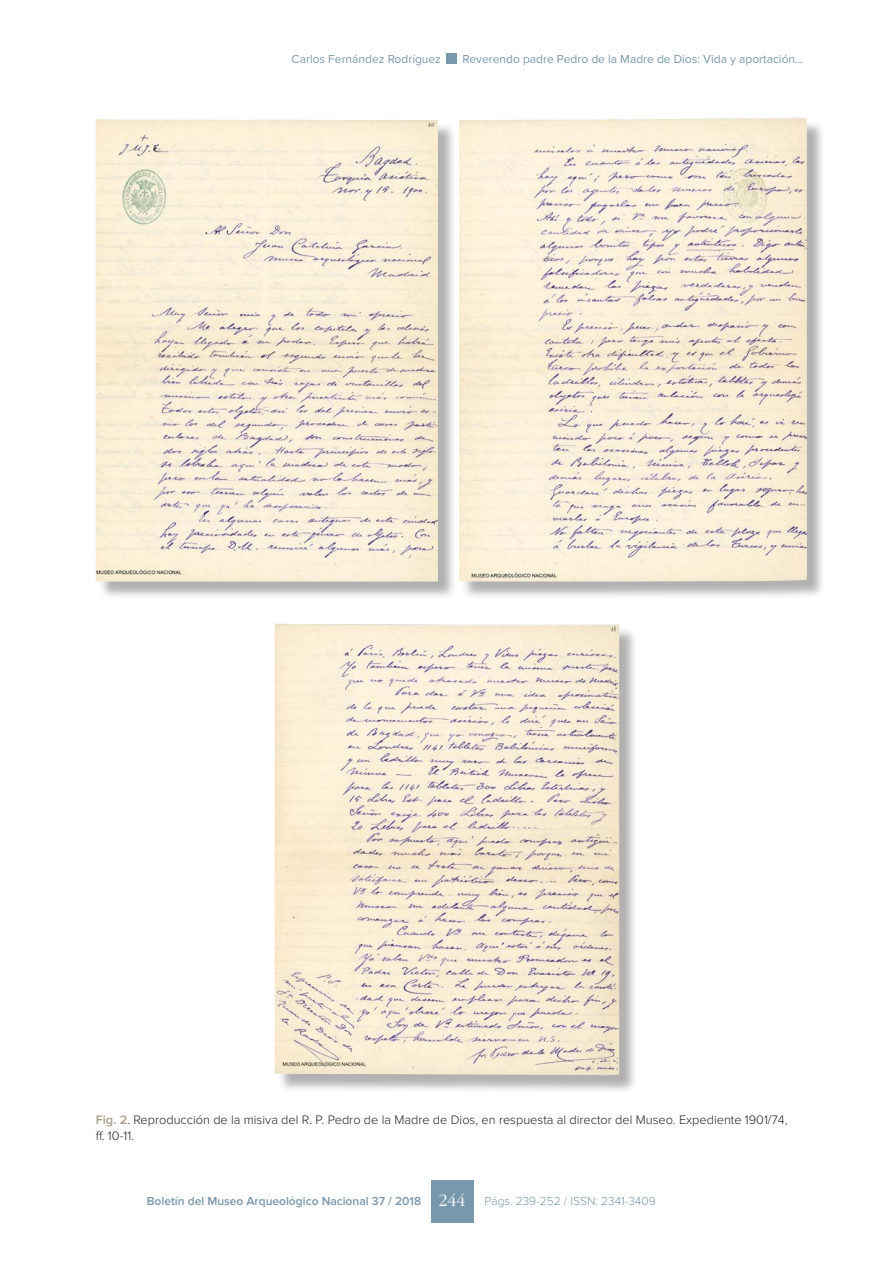
<style>
.page{position:relative;width:893px;height:1263px;background:#fff}
.page>*{position:absolute;margin:0;border:0;box-sizing:border-box;transform-origin:0 0}
.t1{font:300 18px "ITC Garamond Std";color:#fff}
.t2{font:300 12.75px/15.8px "Proxima Nova";color:#231f20}
.t3{font:12px "Proxima Nova";color:#7898ac}
.t4{font:600 12px "Proxima Nova";color:#7898ac}
.t5{font:300 12px "Proxima Nova";color:#7898ac}
.s1{font-style:italic}
.s2{font-weight:600;color:#ab9f88}
</style>
<div class="page">
<div style="left:431px;top:1180px;width:42px;height:43px;background:#7898ac"></div>
<div style="left:446px;top:53px;width:11px;height:11px;background:#7898ac"></div>
<div style="left:98px;top:121px;width:358px;height:479px;background:#231f20;opacity:.35"></div>
<img style="left:96px;top:119px;width:342px;height:462px">
<div style="left:461px;top:120px;width:364px;height:480px;background:#231f20;opacity:.35"></div>
<img style="left:459px;top:118px;width:348px;height:463px">
<div style="left:277px;top:626px;width:361px;height:468px;background:#231f20;opacity:.35"></div>
<img style="left:275px;top:624px;width:344px;height:452px">
<p class="t3" style="left:292px;top:53px;width:151px">Carlos Fernández Rodríguez</p>
<p class="t3" style="left:462px;top:54px;width:342px">Reverendo padre Pedro de la Madre de Dios: Vida y aportación<span class="s1">…</span></p>
<p class="t2" style="left:96px;top:1113px;width:693px"><span class="s2">Fig. 2</span>. Reproducción de la misiva del R. P. Pedro de la Madre de Dios, en respuesta al director del Museo. Expediente 1901/74, ff. 10-11.</p>
<p class="t4" style="left:147px;top:1195px;width:276px">Boletín del Museo Arqueológico Nacional 37 / 2018</p>
<h1 class="t1" style="left:439px;top:1190px;width:28px">244</h1>
<p class="t5" style="left:485px;top:1195px;width:173px">Págs. 239-252 / ISSN: 2341-3409</p>
</div>
